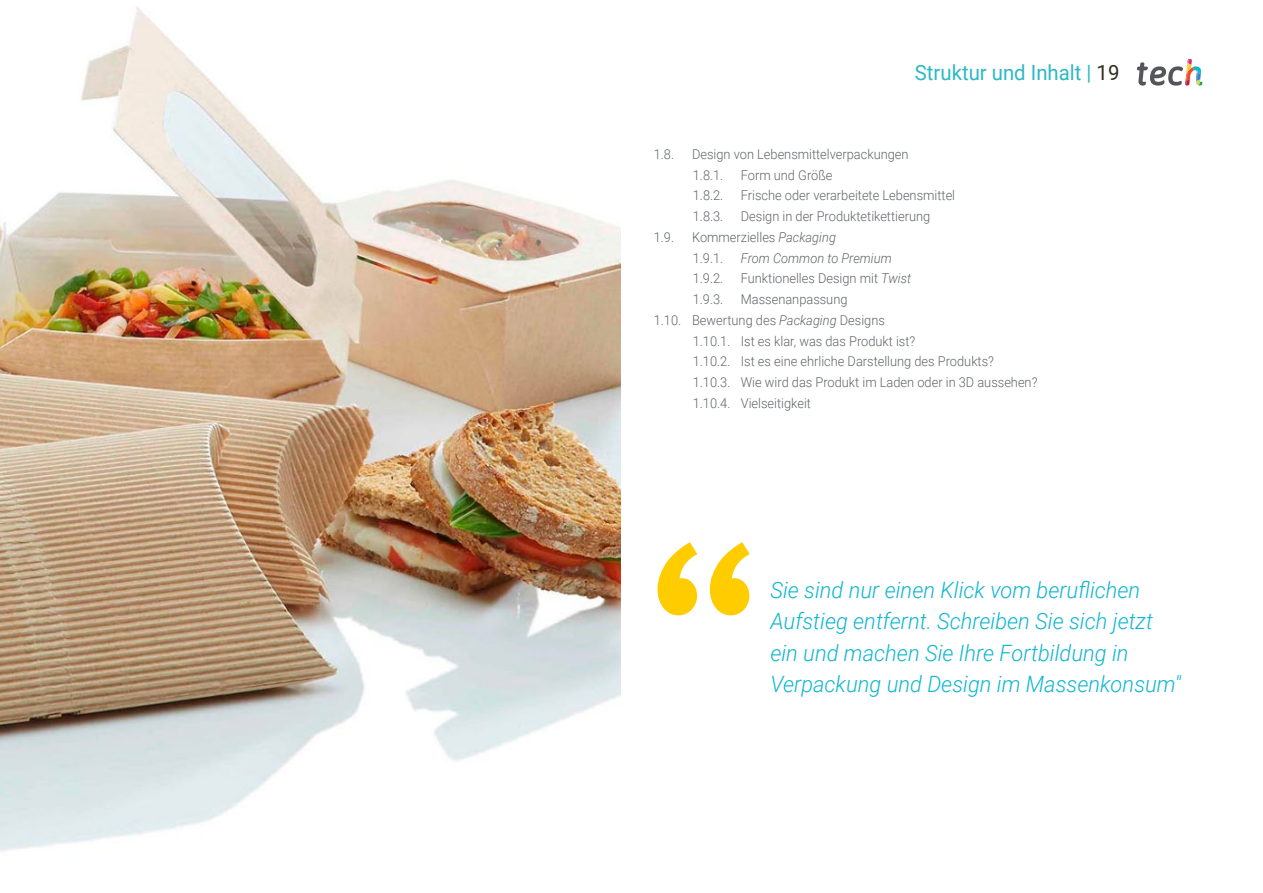
<style>
.page{position:relative;width:1263px;height:893px;background:#fff}
.page>*{position:absolute;margin:0;border:0;box-sizing:border-box;transform-origin:0 0}
.t1{font:italic 300 22.5px/31.5px "Roboto";color:#0fb6cf}
.t2{font:21px "Roboto";color:#2db8c5}
.t3{font:300 13.5px/20.7px "Roboto";color:#61646a;scale:.95 1}
.t4{font:italic 300 13.5px "Roboto";color:#61646a;scale:.95 1}
.s1{color:#312e20}
.s2{font-style:italic}
</style>
<div class="page">
<svg style="left:1137px;top:59px;width:65px;height:27px"></svg>
<svg style="left:657px;top:542px;width:93px;height:73px"></svg>
<img style="left:0;top:7px;width:621px;height:845px">
<h2 class="t2" style="left:915px;top:57px;width:206px">Struktur und Inhalt | <span class="s1">19</span></h2>
<p class="t3" style="left:654px;top:143px;width:23px">1.8.</p>
<p class="t3" style="left:692px;top:143px;width:229px">Design von Lebensmittelverpackungen<br>1.8.1.</p>
<p class="t3" style="left:741px;top:164px;width:98px">Form und Größe</p>
<p class="t3" style="left:693px;top:185px;width:34px">1.8.2.</p>
<p class="t3" style="left:741px;top:185px;width:227px">Frische oder verarbeitete Lebensmittel</p>
<p class="t3" style="left:693px;top:206px;width:34px">1.8.3.</p>
<p class="t3" style="left:741px;top:206px;width:201px">Design in der Produktetikettierung</p>
<p class="t3" style="left:654px;top:226px;width:23px">1.9.</p>
<p class="t3" style="left:692px;top:226px;width:153px">Kommerzielles <span class="s2">Packaging<br></span>1.9.1.</p>
<p class="t4" style="left:741px;top:248px;width:160px">From Common to Premium</p>
<p class="t3" style="left:693px;top:268px;width:34px">1.9.2.</p>
<p class="t3" style="left:741px;top:268px;width:181px">Funktionelles Design mit <span class="s2">Twist</span></p>
<p class="t3" style="left:693px;top:289px;width:34px">1.9.3.</p>
<p class="t3" style="left:741px;top:289px;width:114px">Massenanpassung</p>
<p class="t3" style="left:654px;top:309px;width:245px">1.10. Bewertung des <span class="s2">Packaging</span> Designs</p>
<p class="t3" style="left:693px;top:330px;width:236px">1.10.1. Ist es klar, was das Produkt ist?</p>
<p class="t3" style="left:693px;top:351px;width:319px">1.10.2. Ist es eine ehrliche Darstellung des Produkts?</p>
<p class="t3" style="left:693px;top:372px;width:364px">1.10.3. Wie wird das Produkt im Laden oder in 3D aussehen?</p>
<p class="t3" style="left:693px;top:392px;width:126px">1.10.4. Vielseitigkeit</p>
<h1 class="t1" style="left:770px;top:573px;width:412px">Sie sind nur einen Klick vom beruflichen Aufstieg entfernt. Schreiben Sie sich jetzt ein und machen Sie Ihre Fortbildung in Verpackung und Design im Massenkonsum"</h1>
</div>
